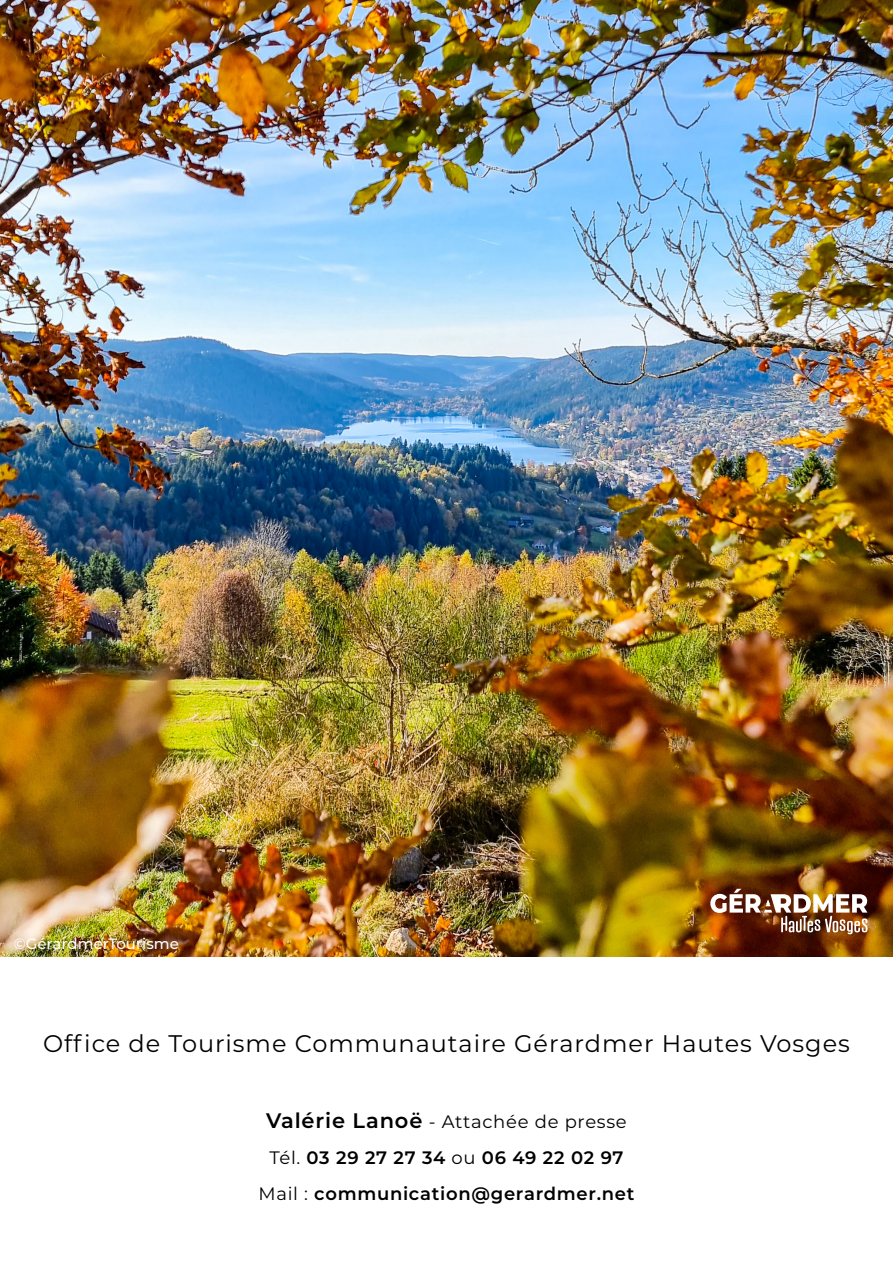
<style>
.page{position:relative;width:893px;height:1263px;background:#fff}
.page>*{position:absolute;margin:0;border:0;box-sizing:border-box;transform-origin:0 0}
.t1{font:24px "Montserrat";letter-spacing:.04em;color:#000}
.t2{font:600 18px/36px "Montserrat";letter-spacing:.04em;color:#000;text-align:center}
.t3{font:500 15px "Montserrat";color:#fff}
.s1{font-size:21px}
.s2{font-weight:400}
</style>
<div class="page">
<img style="left:0;top:0;width:893px;height:957px">
<img style="left:710px;top:889px;width:157px;height:45px">
<p class="t3" style="left:14px;top:933px;width:167px">©GérardmerTourisme</p>
<h1 class="t1" style="left:43px;top:1027px;width:808px">Office de Tourisme Communautaire Gérardmer Hautes Vosges</h1>
<p class="t2" style="left:258px;top:1103px;width:377px"><span class="s1">Valérie Lanoë</span> <span class="s2">- Attachée de presse<br>Tél.</span> 03 29 27 27 34 <span class="s2">ou</span> 06 49 22 02 97<br><span class="s2">Mail :</span> communication@gerardmer.net</p>
</div>
